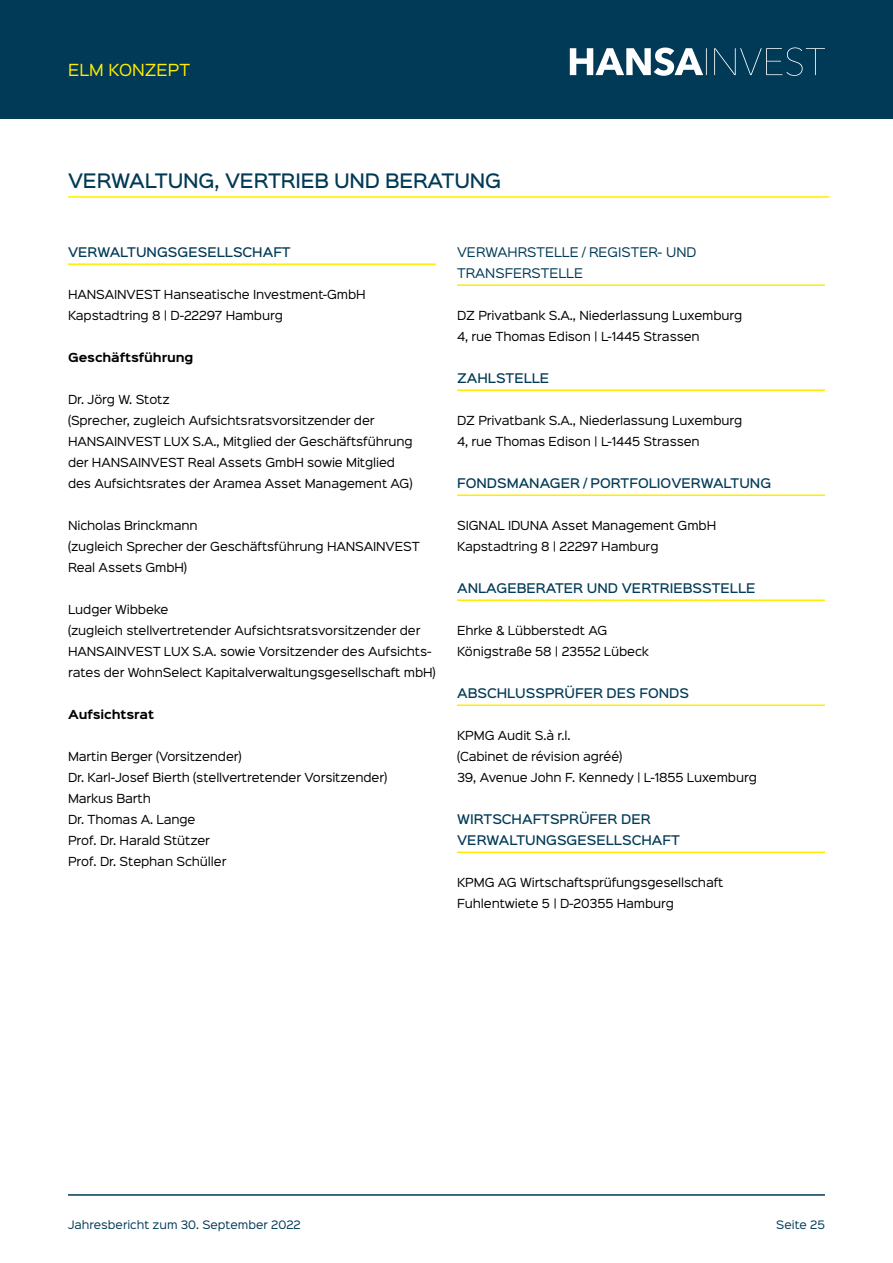
<style>
.page{position:relative;width:893px;height:1263px;background:#fff}
.page>*{position:absolute;margin:0;border:0;box-sizing:border-box;transform-origin:0 0}
.t1{font:500 18px "Sinkin Sans 500";letter-spacing:-.01em;color:#003a56}
.t2{font:15px "Sinkin Sans 400";color:#ffed00}
.t3{font:500 12px/21px "Sinkin Sans 500";color:#003a56}
.t4{font:12px/21px "Sinkin Sans 400";color:#003a56}
.t5{font:11.25px/21px "Sinkin Sans 400";letter-spacing:-.01em;color:#000}
.t6{font:700 11.25px "Sinkin Sans 700";letter-spacing:-.01em;color:#000}
.t7{font:10.5px "Sinkin Sans 400";color:#003a56}
</style>
<div class="page">
<div style="left:0;top:0;width:893px;height:119px;background:#003a56"></div>
<svg style="left:570px;top:47px;width:255px;height:29px"></svg>
<hr style="left:68px;top:1194px;width:757px;height:2px;background:#003a56">
<hr style="left:68px;top:196px;width:761px;height:2px;background:#ffed00">
<hr style="left:68px;top:263px;width:368px;height:2px;background:#ffed00">
<hr style="left:457px;top:284px;width:368px;height:2px;background:#ffed00">
<hr style="left:457px;top:389px;width:368px;height:2px;background:#ffed00">
<hr style="left:457px;top:494px;width:368px;height:2px;background:#ffed00">
<hr style="left:457px;top:599px;width:368px;height:2px;background:#ffed00">
<hr style="left:457px;top:704px;width:368px;height:2px;background:#ffed00">
<hr style="left:457px;top:851px;width:368px;height:2px;background:#ffed00">
<h2 class="t2" style="left:68px;top:57px;width:124px">ELM KONZEPT</h2>
<h1 class="t1" style="left:68px;top:165px;width:435px">VERWALTUNG, VERTRIEB UND BERATUNG</h1>
<p class="t3" style="left:68px;top:241px;width:224px">VERWALTUNGSGESELLSCHAFT</p>
<p class="t5" style="left:68px;top:283px;width:299px">HANSAINVEST Hanseatische Investment-GmbH<br>Kapstadtring 8 | D-22297 Hamburg</p>
<p class="t6" style="left:68px;top:352px;width:127px">Geschäftsführung</p>
<p class="t5" style="left:68px;top:388px;width:346px">Dr. Jörg W. Stotz<br>(Sprecher, zugleich Aufsichtsratsvorsitzender der HANSAINVEST LUX S.A., Mitglied der Geschäftsführung der HANSAINVEST Real Assets GmbH sowie Mitglied des Aufsichtsrates der Aramea Asset Management AG)</p>
<p class="t5" style="left:68px;top:514px;width:353px">Nicholas Brinckmann<br>(zugleich Sprecher der Geschäftsführung HANSAINVEST<br>Real Assets GmbH)</p>
<p class="t5" style="left:68px;top:598px;width:369px">Ludger Wibbeke<br>(zugleich stellvertretender Aufsichtsratsvorsitzender der HANSAINVEST LUX S.A. sowie Vorsitzender des Aufsichts&shy;rates der WohnSelect Kapitalverwaltungsgesellschaft mbH)</p>
<p class="t6" style="left:68px;top:709px;width:88px">Aufsichtsrat</p>
<p class="t5" style="left:68px;top:745px;width:321px">Martin Berger (Vorsitzender)<br>Dr. Karl-Josef Bierth (stellvertretender Vorsitzender)<br>Markus Barth<br>Dr. Thomas A. Lange<br>Prof. Dr. Harald Stützer<br>Prof. Dr. Stephan Schüller</p>
<p class="t4" style="left:457px;top:241px;width:241px">VERWAHRSTELLE / REGISTER- UND<br>TRANSFERSTELLE</p>
<p class="t5" style="left:457px;top:304px;width:287px">DZ Privatbank S.A., Niederlassung Luxemburg<br>4, rue Thomas Edison | L-1445 Strassen</p>
<p class="t3" style="left:457px;top:367px;width:94px">ZAHLSTELLE</p>
<p class="t5" style="left:457px;top:409px;width:287px">DZ Privatbank S.A., Niederlassung Luxemburg<br>4, rue Thomas Edison | L-1445 Strassen</p>
<p class="t3" style="left:457px;top:472px;width:316px">FONDSMANAGER / PORTFOLIOVERWALTUNG</p>
<p class="t5" style="left:457px;top:514px;width:261px">SIGNAL IDUNA Asset Management GmbH<br>Kapstadtring 8 | 22297 Hamburg</p>
<p class="t3" style="left:457px;top:577px;width:300px">ANLAGEBERATER UND VERTRIEBSSTELLE</p>
<p class="t5" style="left:457px;top:619px;width:193px">Ehrke &amp; Lübberstedt AG<br>Königstraße 58 | 23552 Lübeck</p>
<p class="t3" style="left:457px;top:682px;width:233px">ABSCHLUSSPRÜFER DES FONDS</p>
<p class="t5" style="left:457px;top:724px;width:301px">KPMG Audit S.à r.l.<br>(Cabinet de révision agréé)<br>39, Avenue John F. Kennedy | L-1855 Luxemburg</p>
<p class="t3" style="left:457px;top:808px;width:224px">WIRTSCHAFTSPRÜFER DER<br>VERWALTUNGSGESELLSCHAFT</p>
<p class="t5" style="left:457px;top:871px;width:268px">KPMG AG Wirtschaftsprüfungsgesellschaft<br>Fuhlentwiete 5 | D-20355 Hamburg</p>
<p class="t7" style="left:68px;top:1216px;width:234px">Jahresbericht zum 30. September 2022</p>
<p class="t7" style="left:776px;top:1216px;width:50px">Seite 25</p>
</div>
